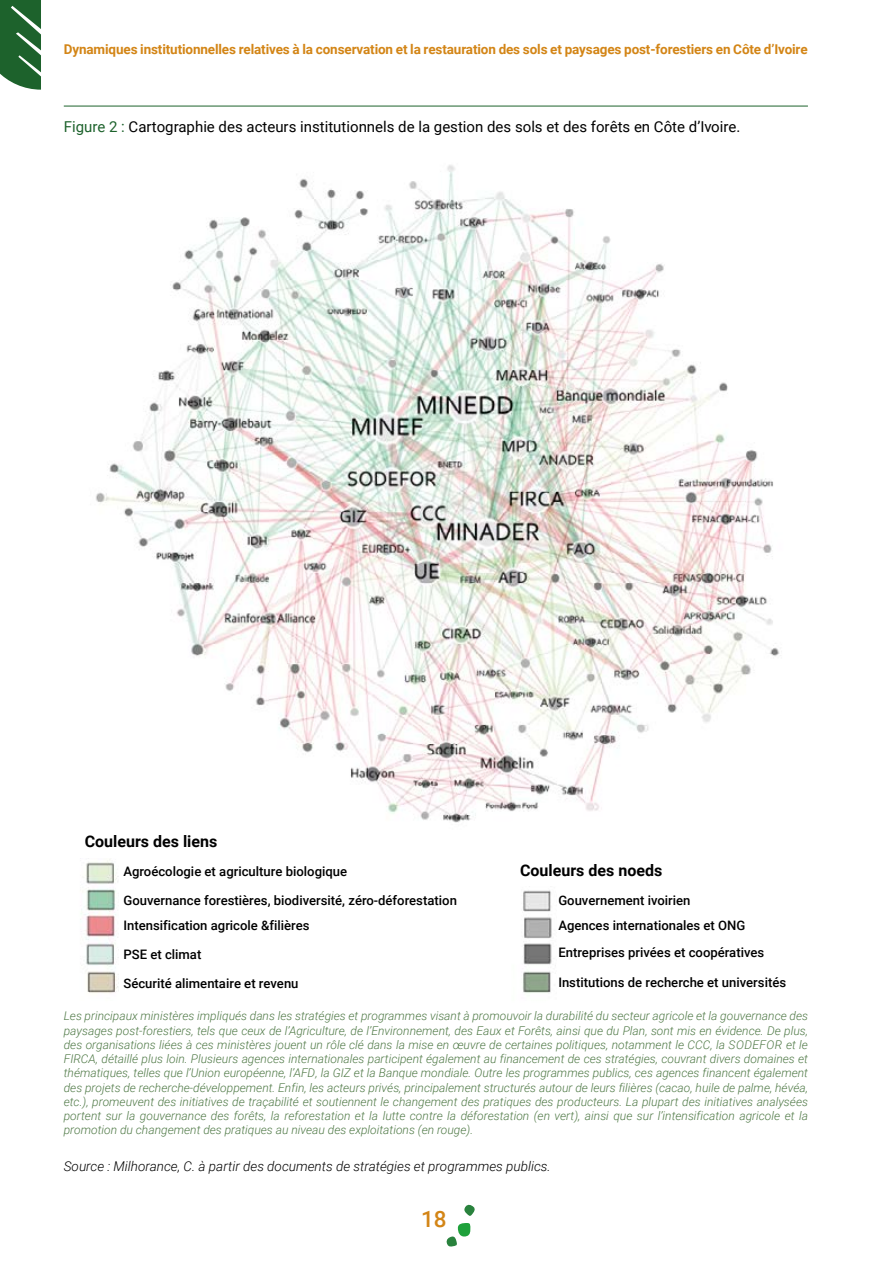
<style>
.page{position:relative;width:893px;height:1263px;background:#fff}
.page>*{position:absolute;margin:0;border:0;box-sizing:border-box;transform-origin:0 0}
.t1{font:500 22.5px "Roboto";color:#d38516}
.t2{font:700 16.05px "Roboto";color:#000}
.t3{font:15px "Roboto";color:#000}
.t4{font:700 13.5px "Roboto";letter-spacing:-.01em;color:#d38516}
.t5{font:italic 300 13.5px "Roboto";color:#000}
.t6{font:500 13.05px/24.8px "Roboto";color:#000}
.t7{font:italic 300 12px/14.2px "Roboto";color:#4f7946;text-align:justify}
.s1{color:#1d622c}
</style>
<div class="page">
<hr style="left:64px;top:106px;width:744px;height:1px;background:#1d622c">
<img style="left:81px;top:165px;width:699px;height:828px">
<div style="left:119px;top:858px;width:392px;height:160px;background:#fff"></div>
<div style="left:557px;top:879px;width:236px;height:121px;background:#fff"></div>
<div style="left:511px;top:851px;width:223px;height:35px;background:#fff"></div>
<div style="left:75px;top:819px;width:196px;height:38px;background:#fff"></div>
<svg style="left:464px;top:1204px;width:11px;height:12px"></svg>
<svg style="left:446px;top:1223px;width:25px;height:24px"></svg>
<svg style="left:0;top:0;width:41px;height:90px;background:#3c7749"></svg>
<p class="t4" style="left:64px;top:40px;width:745px">Dynamiques institutionnelles relatives à la conservation et la restauration des sols et paysages post-forestiers en Côte d’Ivoire</p>
<p class="t3" style="left:64px;top:116px;width:678px"><span class="s1">Figure 2 :</span> Cartographie des acteurs institutionnels de la gestion des sols et des forêts en Côte d’Ivoire.</p>
<p class="t2" style="left:85px;top:829px;width:134px">Couleurs des liens</p>
<p class="t6" style="left:123px;top:859px;width:225px">Agroécologie et agriculture biologique</p>
<p class="t6" style="left:123px;top:887px;width:335px">Gouvernance forestières, biodiversité, zéro-déforestation<br>Intensification agricole &amp;filières</p>
<p class="t6" style="left:123px;top:941px;width:79px">PSE et climat</p>
<p class="t6" style="left:123px;top:971px;width:177px">Sécurité alimentaire et revenu</p>
<p class="t2" style="left:520px;top:859px;width:144px">Couleurs des noeds</p>
<p class="t6" style="left:558px;top:887px;width:189px">Gouvernement ivoirien<br>Agences internationales et ONG</p>
<p class="t6" style="left:558px;top:940px;width:207px">Entreprises privées et coopératives</p>
<p class="t6" style="left:558px;top:969px;width:229px">Institutions de recherche et universités</p>
<p class="t7" style="left:64px;top:1008px;width:746px">Les principaux ministères impliqués dans les stratégies et programmes visant à promouvoir la durabilité du secteur agricole et la gouvernance des paysages post-forestiers, tels que ceux de l’Agriculture, de l’Environnement, des Eaux et Forêts, ainsi que du Plan, sont mis en évidence. De plus, des organisations liées à ces ministères jouent un rôle clé dans la mise en œuvre de certaines politiques, notamment le CCC, la SODEFOR et le FIRCA, détaillé plus loin. Plusieurs agences internationales participent également au financement de ces stratégies, couvrant divers domaines et thématiques, telles que l’Union européenne, l’AFD, la GIZ et la Banque mondiale. Outre les programmes publics, ces agences financent également des projets de recherche-développement. Enfin, les acteurs privés, principalement structurés autour de leurs filières (cacao, huile de palme, hévéa, etc.), promeuvent des initiatives de traçabilité et soutiennent le changement des pratiques des producteurs. La plupart des initiatives analysées portent sur la gouvernance des forêts, la reforestation et la lutte contre la déforestation (en vert), ainsi que sur l’intensification agricole et la promotion du changement des pratiques au niveau des exploitations (en rouge).</p>
<p class="t5" style="left:64px;top:1157px;width:488px">Source : Milhorance, C. à partir des documents de stratégies et programmes publics.</p>
<h1 class="t1" style="left:421px;top:1203px;width:27px">18</h1>
</div>
